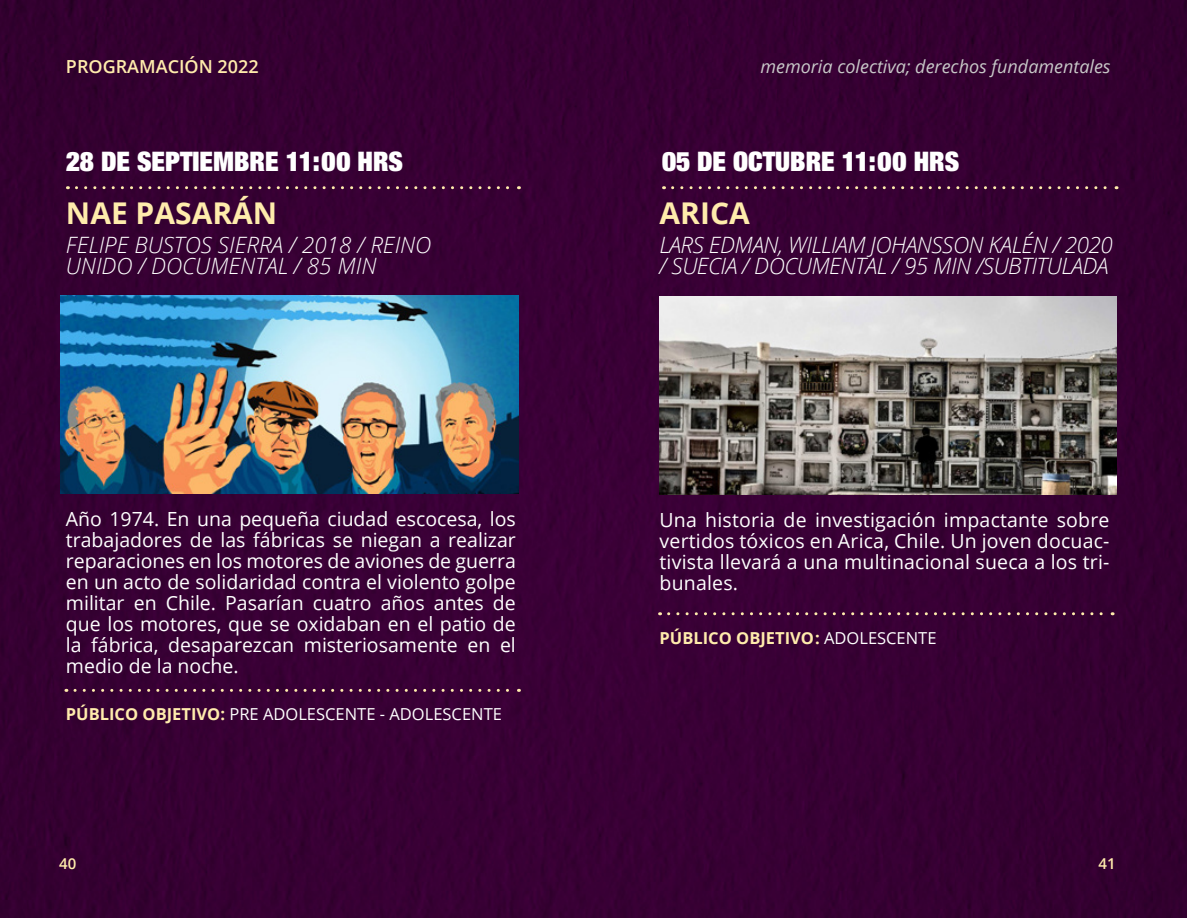
<style>
.page{position:relative;width:1187px;height:918px;background:#fff}
.page>*{position:absolute;margin:0;border:0;box-sizing:border-box;transform-origin:0 0}
.t1{font:700 30px "Open Sans";color:#ffecac}
.t2{font:900 condensed 27px "Helvetica Neue LT Std";color:#fff}
.t3{font:italic 300 22.5px/21px "Open Sans";letter-spacing:-.02em;color:#fff}
.t4{font:italic 300 22.5px/21px "Open Sans";color:#fff}
.t5{font:19.5px/21px "Open Sans";letter-spacing:.005em;color:#fff;text-align:justify}
.t6{font:italic 18px "Open Sans";color:#c8c8c8}
.t7{font:600 18px "Open Sans";color:#ffecac}
.t8{font:16.5px "Open Sans";color:#fff}
.t9{font:700 16.5px "Open Sans";color:#ffecac}
.t10{font:600 15px "Open Sans";color:#ffecac}
.s1{font-weight:700;color:#ffecac}
.s2{font-weight:400;color:#fff}
</style>
<div class="page">
<div style="left:0;top:0;width:1186px;height:918px;background:#360033"></div>
<img style="left:659px;top:297px;width:457px;height:198px">
<img style="left:61px;top:296px;width:457px;height:198px">
<svg style="left:668px;top:612px;width:444px;height:3px"></svg>
<svg style="left:75px;top:689px;width:444px;height:3px"></svg>
<svg style="left:76px;top:186px;width:443px;height:3px"></svg>
<svg style="left:672px;top:186px;width:444px;height:3px"></svg>
<p class="t7" style="left:66px;top:55px;width:194px">PROGRAMACIÓN 2022</p>
<p class="t6" style="left:760px;top:55px;width:352px">memoria colectiva; derechos fundamentales</p>
<h2 class="t2" style="left:66px;top:144px;width:338px">28 DE SEPTIEMBRE 11:00 HRS</h2>
<h2 class="t2" style="left:662px;top:144px;width:298px">05 DE OCTUBRE 11:00 HRS</h2>
<h1 class="t1" style="left:66px;top:192px;width:213px">NAE PASARÁN</h1>
<p class="t4" style="left:66px;top:233px;width:367px">FELIPE BUSTOS SIERRA / 2018 / REINO<br>UNIDO / DOCUMENTAL / 85 MIN</p>
<p class="t5" style="left:66px;top:508px;width:451px">Año 1974. En una pequeña ciudad escocesa, los trabajadores de las fábricas se niegan a realizar reparaciones en los motores de aviones de guerra en un acto de solidaridad contra el violento golpe militar en Chile. Pasarían cuatro años antes de que los motores, que se oxidaban en el patio de la fábrica, desaparezcan misteriosamente en el medio de la noche.</p>
<p class="t8" style="left:66px;top:703px;width:437px"><span class="s1">PÚBLICO OBJETIVO:</span> PRE ADOLESCENTE - ADOLESCENTE</p>
<h1 class="t1" style="left:659px;top:192px;width:92px">ARICA</h1>
<p class="t3" style="left:659px;top:233px;width:455px">LARS EDMAN, WILLIAM JOHANSSON KALÉN / 2020 / SUECIA / DOCUMENTAL / 95 MIN /SUBTITULADA</p>
<p class="t5" style="left:659px;top:509px;width:451px">Una historia de investigación impactante sobre vertidos tóxicos en Arica, Chile. Un joven docuac&shy;tivista llevará a una multinacional sueca a los tri&shy;bunales.</p>
<p class="t9" style="left:659px;top:627px;width:278px">PÚBLICO OBJETIVO: <span class="s2">ADOLESCENTE</span></p>
<p class="t10" style="left:59px;top:854px;width:19px">40</p>
<p class="t10" style="left:1098px;top:854px;width:19px">41</p>
</div>
